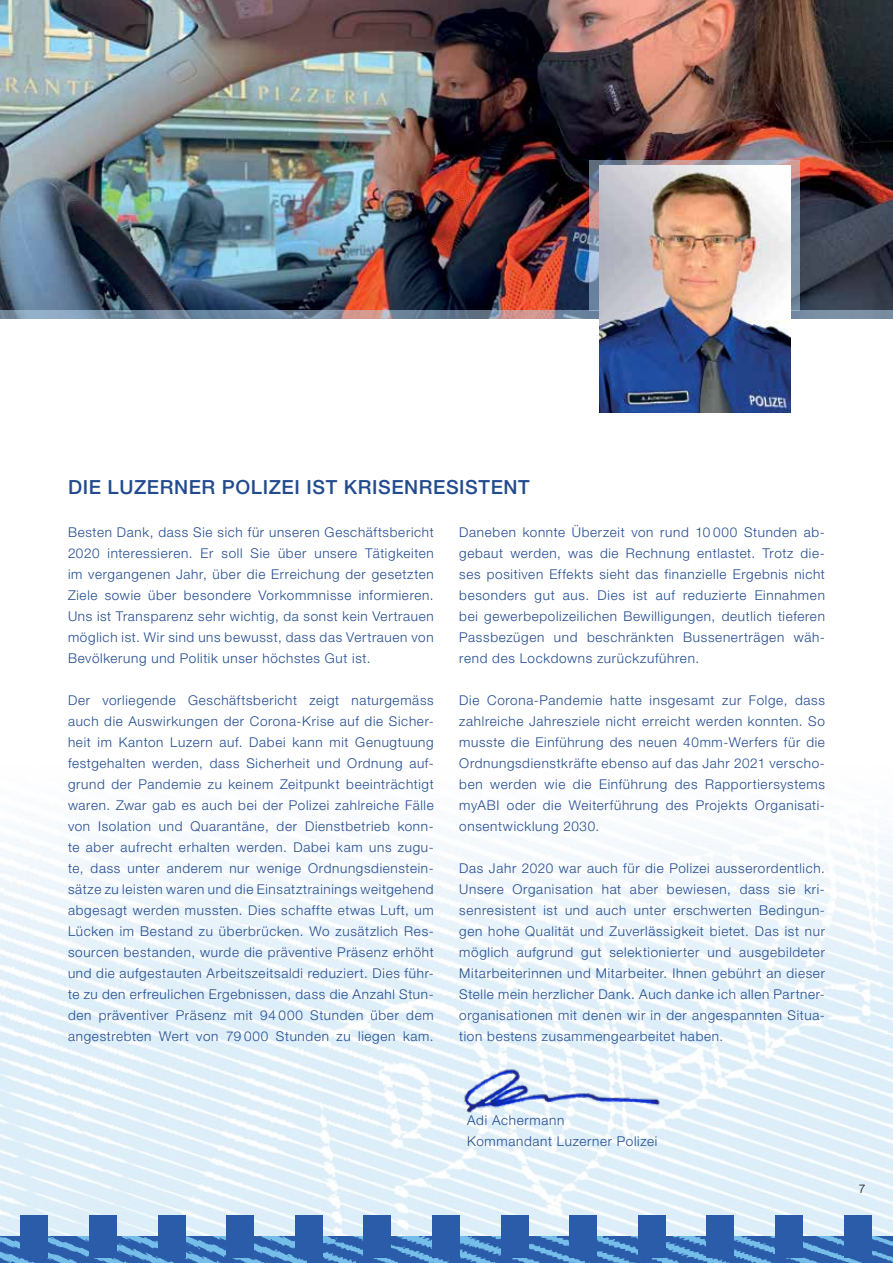
<style>
.page{position:relative;width:893px;height:1263px;background:#fff}
.page>*{position:absolute;margin:0;border:0;box-sizing:border-box;transform-origin:0 0}
.t1{font:500 19.5px "Helvetica Neue LT Pro";letter-spacing:.03em;color:#224b8f}
.t2{font:300 13.5px/21px "Helvetica Neue LT Pro";letter-spacing:.05em;color:#224b8f;text-align:justify}
.t3{font:300 12px "Helvetica Neue LT Pro";color:#000}
</style>
<div class="page">
<img style="left:1px;top:831px;width:892px;height:405px">
<img style="left:1px;top:0;width:892px;height:310px">
<svg style="left:1px;top:310px;width:892px;height:9px;background:#808c9f"></svg>
<svg style="left:589px;top:160px;width:211px;height:150px;background:#9497a6"></svg>
<img style="left:599px;top:166px;width:191px;height:246px">
<img style="left:458px;top:1065px;width:207px;height:48px">
<img style="left:0;top:0;width:1px;height:1263px">
<img style="left:0;top:1236px;width:893px;height:27px">
<div style="left:89px;top:1215px;width:28px;height:43px;background:#2a5caa"></div>
<div style="left:775px;top:1215px;width:28px;height:43px;background:#2a5caa"></div>
<div style="left:158px;top:1215px;width:27px;height:43px;background:#2a5caa"></div>
<div style="left:844px;top:1215px;width:27px;height:43px;background:#2a5caa"></div>
<div style="left:21px;top:1215px;width:27px;height:43px;background:#2a5caa"></div>
<div style="left:226px;top:1215px;width:28px;height:43px;background:#2a5caa"></div>
<div style="left:295px;top:1215px;width:27px;height:43px;background:#2a5caa"></div>
<div style="left:364px;top:1215px;width:27px;height:43px;background:#2a5caa"></div>
<div style="left:432px;top:1215px;width:28px;height:43px;background:#2a5caa"></div>
<div style="left:501px;top:1215px;width:27px;height:43px;background:#2a5caa"></div>
<div style="left:569px;top:1215px;width:28px;height:43px;background:#2a5caa"></div>
<div style="left:638px;top:1215px;width:27px;height:43px;background:#2a5caa"></div>
<div style="left:707px;top:1215px;width:27px;height:43px;background:#2a5caa"></div>
<h1 class="t1" style="left:68px;top:475px;width:463px">DIE LUZERNER POLIZEI IST KRISENRESISTENT</h1>
<p class="t2" style="left:68px;top:521px;width:367px">Besten Dank, dass Sie sich für unseren Geschäftsbericht 2020 interessieren. Er soll Sie über unsere Tätigkeiten im vergangenen Jahr, über die Erreichung der gesetzten Ziele sowie über besondere Vorkommnisse informieren.<br>Uns ist Transparenz sehr wichtig, da sonst kein Vertrauen möglich ist. Wir sind uns bewusst, dass das Vertrauen von Bevölkerung und Politik unser höchstes Gut ist.</p>
<p class="t2" style="left:68px;top:689px;width:367px">Der vorliegende Geschäftsbericht zeigt naturgemäss auch die Auswirkungen der Corona-Krise auf die Sicher&shy;heit im Kanton Luzern auf. Dabei kann mit Genugtuung festgehalten werden, dass Sicherheit und Ordnung auf&shy;grund der Pandemie zu keinem Zeitpunkt beeinträchtigt waren. Zwar gab es auch bei der Polizei zahlreiche Fälle von Isolation und Quarantäne, der Dienstbetrieb konn&shy;te aber aufrecht erhalten werden. Dabei kam uns zugu&shy;te, dass unter anderem nur wenige Ordnungsdienstein&shy;sätze zu leisten waren und die Einsatztrainings weitgehend abgesagt werden mussten. Dies schaffte etwas Luft, um Lücken im Bestand zu überbrücken. Wo zusätzlich Res&shy;sourcen bestanden, wurde die präventive Präsenz erhöht und die aufgestauten Arbeitszeitsaldi reduziert. Dies führ&shy;te zu den erfreulichen Ergebnissen, dass die Anzahl Stun&shy;den präventiver Präsenz mit 94 000 Stunden über dem angestrebten Wert von 79 000 Stunden zu liegen kam.</p>
<p class="t2" style="left:459px;top:522px;width:367px">Daneben konnte Überzeit von rund 10 000 Stunden ab&shy;gebaut werden, was die Rechnung entlastet. Trotz die&shy;ses positiven Effekts sieht das finanzielle Ergebnis nicht besonders gut aus. Dies ist auf reduzierte Einnahmen bei gewerbepolizeilichen Bewilligungen, deutlich tieferen Passbezügen und beschränkten Bussenerträgen wäh&shy;rend des Lockdowns zurückzuführen.</p>
<p class="t2" style="left:459px;top:690px;width:367px">Die Corona-Pandemie hatte insgesamt zur Folge, dass zahlreiche Jahresziele nicht erreicht werden konnten. So musste die Einführung des neuen 40mm-Werfers für die Ordnungsdienstkräfte ebenso auf das Jahr 2021 verscho&shy;ben werden wie die Einführung des Rapportiersystems myABI oder die Weiterführung des Projekts Organisati&shy;onsentwicklung 2030.</p>
<p class="t2" style="left:459px;top:858px;width:367px">Das Jahr 2020 war auch für die Polizei ausserordentlich.<br>Unsere Organisation hat aber bewiesen, dass sie kri&shy;senresistent ist und auch unter erschwerten Bedingun&shy;gen hohe Qualität und Zuverlässigkeit bietet. Das ist nur möglich aufgrund gut selektionierter und ausgebildeter Mitarbeiterinnen und Mitarbeiter. Ihnen gebührt an dieser Stelle mein herzlicher Dank. Auch danke ich allen Partner&shy;organisationen mit denen wir in der angespannten Situa&shy;tion bestens zusammengearbeitet haben.</p>
<p class="t2" style="left:467px;top:1110px;width:192px">Adi Achermann<br>Kommandant Luzerner Polizei</p>
<p class="t3" style="left:859px;top:1181px;width:8px">7</p>
</div>
